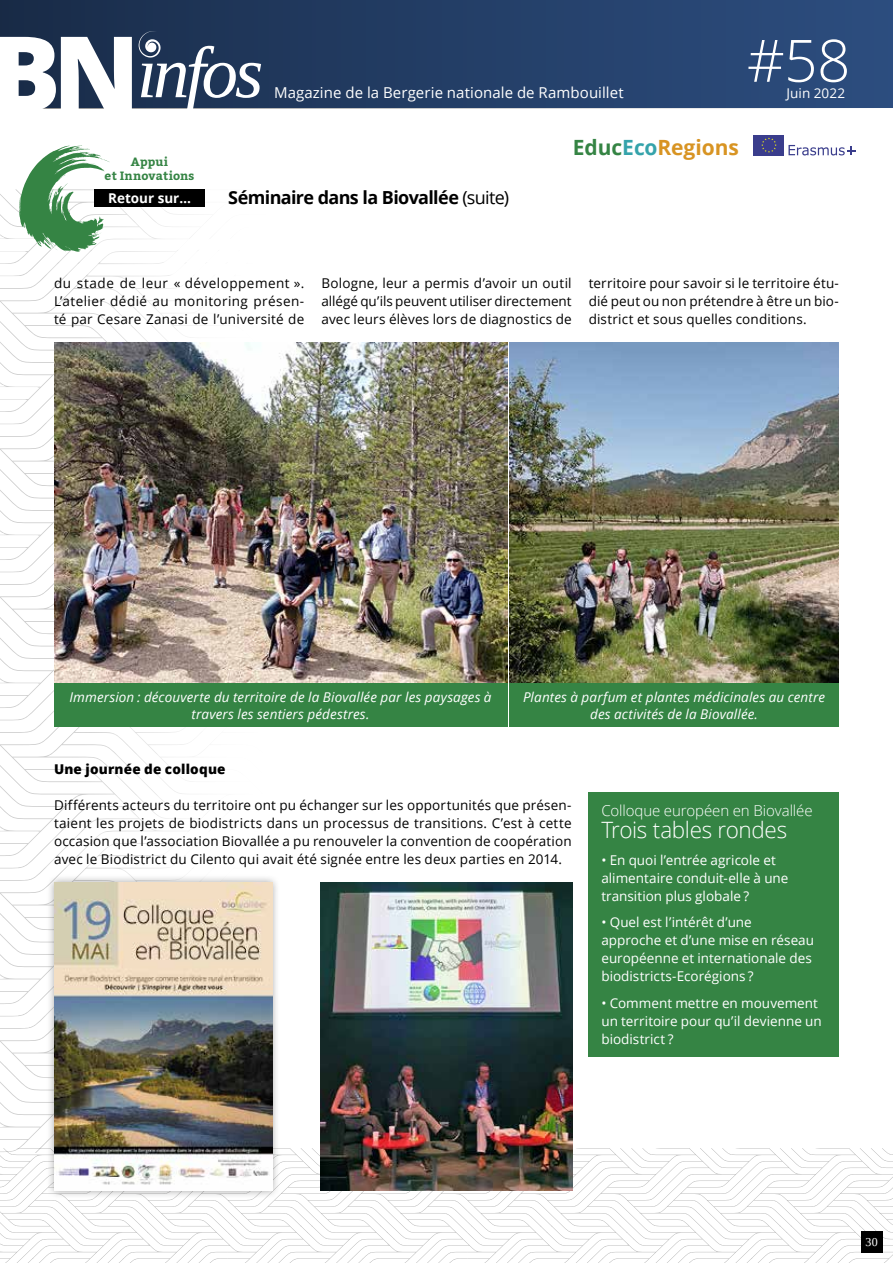
<style>
.page{position:relative;width:893px;height:1263px;background:#fff}
.page>*{position:absolute;margin:0;border:0;box-sizing:border-box;transform-origin:0 0}
.t1{font:800 104.55px "Open Sans";color:#fff}
.t2{font:300 58.5px "Open Sans";color:#fff}
.t3{font:300 22.5px "Open Sans";letter-spacing:-.015em;color:#fff}
.t4{font:700 21px "Open Sans";color:#d89423}
.t5{font:700 18px "Open Sans";letter-spacing:-.035em;color:#000}
.t6{font:15px "Open Sans";letter-spacing:.005em;color:#fff}
.t7{font:300 15px "Open Sans";letter-spacing:-.005em;color:#fff}
.t8{font:13.5px/18px "Open Sans";letter-spacing:.01em;color:#000;text-align:justify}
.t9{font:13.5px/18px "Open Sans";color:#fff}
.t10{font:italic 13.5px/16.5px "Open Sans";letter-spacing:.01em;color:#fff;text-align:center}
.t11{font:800 13.5px "Open Sans";letter-spacing:.015em;color:#000}
.t12{font:700 13.5px "Open Sans";color:#fff}
.t13{font:700 12px/14.4px "Kadwa";letter-spacing:.01em;color:#358444;text-align:center}
.t14{font:12px "Tinos";color:#fff}
.s1{font-weight:400}
.s2{color:#358444}
.s3{color:#35a3ab}
</style>
<div class="page">
<div style="left:0;top:0;width:893px;height:108px;background:linear-gradient(to right,#192c49,#2d4e80)"></div>
<svg style="left:139px;top:31px;width:122px;height:78px"></svg>
<svg style="left:0;top:189px;width:205px;height:444px"></svg>
<svg style="left:0;top:604px;width:16px;height:29px"></svg>
<svg style="left:0;top:633px;width:193px;height:415px"></svg>
<svg style="left:0;top:1048px;width:893px;height:215px"></svg>
<div style="left:94px;top:189px;width:111px;height:17px;background:#000"></div>
<svg style="left:19px;top:145px;width:91px;height:107px"></svg>
<div style="left:754px;top:135px;width:30px;height:20px;background:#3a3d8c"></div>
<svg style="left:761px;top:137px;width:16px;height:16px"></svg>
<svg style="left:788px;top:145px;width:68px;height:10px"></svg>
<div style="left:589px;top:792px;width:250px;height:265px;background:#358444"></div>
<img style="left:54px;top:342px;width:453px;height:341px">
<img style="left:509px;top:342px;width:330px;height:341px">
<div style="left:54px;top:683px;width:453px;height:44px;background:#358444"></div>
<div style="left:509px;top:683px;width:330px;height:44px;background:#358444"></div>
<img style="left:320px;top:882px;width:252px;height:309px">
<div style="left:46px;top:874px;width:235px;height:325px;background:#000;opacity:.35"></div>
<img style="left:54px;top:882px;width:218px;height:309px">
<h1 class="t1" style="left:-10px;top:-6px;width:151px">BN</h1>
<p class="t6" style="left:274px;top:82px;width:351px">Magazine de la Bergerie nationale de Rambouillet</p>
<h2 class="t2" style="left:747px;top:20px;width:105px">#58</h2>
<p class="t9" style="left:786px;top:84px;width:60px">Juin 2022</p>
<p class="t13" style="left:105px;top:154px;width:91px">Appui<br>et Innovations</p>
<p class="t12" style="left:108px;top:189px;width:84px">Retour sur…</p>
<h3 class="t5" style="left:228px;top:185px;width:282px">Séminaire dans la Biovallée <span class="s1">(suite)</span></h3>
<h3 class="t4" style="left:573px;top:133px;width:168px"><span class="s2">Educ</span><span class="s3">Eco</span>Regions</h3>
<p class="t8" style="left:54px;top:274px;width:252px">du stade de leur « développement ».<br>L’atelier dédié au monitoring présen&shy;té par Cesare Zanasi de l’université de</p>
<p class="t8" style="left:321px;top:274px;width:252px">Bologne, leur a permis d’avoir un outil allégé qu’ils peuvent utiliser directement avec leurs élèves lors de diagnostics de</p>
<p class="t8" style="left:589px;top:274px;width:252px">territoire pour savoir si le territoire étu&shy;dié peut ou non prétendre à être un bio&shy;district et sous quelles conditions.</p>
<p class="t10" style="left:69px;top:688px;width:424px">Immersion : découverte du territoire de la Biovallée par les paysages à travers les sentiers pédestres.</p>
<p class="t10" style="left:523px;top:688px;width:304px">Plantes à parfum et plantes médicinales au centre des activités de la Biovallée.</p>
<p class="t11" style="left:54px;top:759px;width:173px">Une journée de colloque</p>
<p class="t8" style="left:54px;top:796px;width:519px">Différents acteurs du territoire ont pu échanger sur les opportunités que présen&shy;taient les projets de biodistricts dans un processus de transitions. C’est à cette occasion que l’association Biovallée a pu renouveler la convention de coopération avec le Biodistrict du Cilento qui avait été signée entre les deux parties en 2014.</p>
<p class="t7" style="left:601px;top:800px;width:213px">Colloque européen en Biovallée</p>
<h3 class="t3" style="left:601px;top:815px;width:187px">Trois tables rondes</h3>
<p class="t9" style="left:601px;top:851px;width:189px">• En quoi l’entrée agricole et alimentaire conduit-elle à une transition plus globale ?</p>
<p class="t9" style="left:601px;top:913px;width:214px">• Quel est l’intérêt d’une approche et d’une mise en réseau européenne et internationale des biodistricts-Ecorégions ?</p>
<p class="t9" style="left:601px;top:994px;width:222px">• Comment mettre en mouvement un territoire pour qu’il devienne un biodistrict ?</p>
<p class="t14" style="left:866px;top:1234px;width:14px">30</p>
</div>
